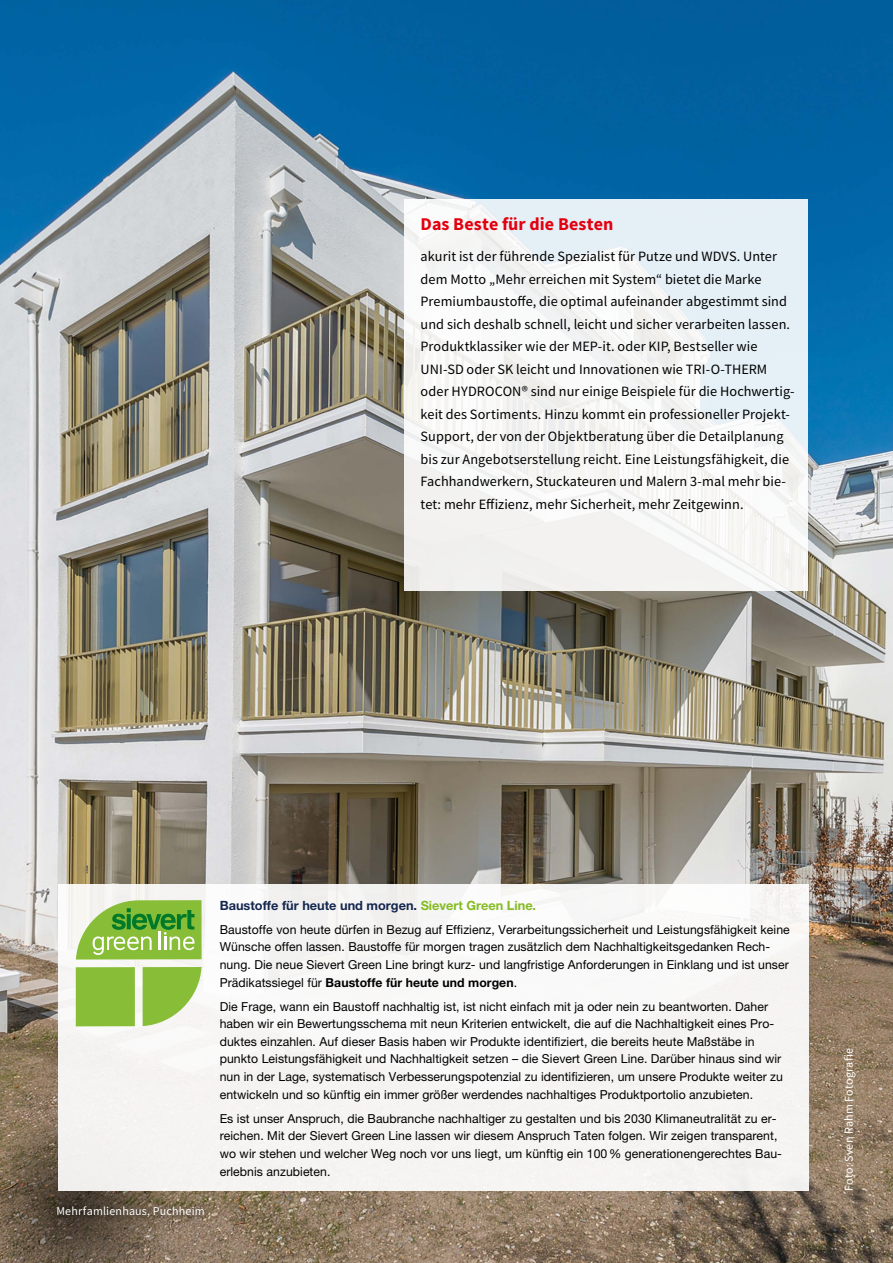
<style>
.page{position:relative;width:893px;height:1263px;background:#fff}
.page>*{position:absolute;margin:0;border:0;box-sizing:border-box;transform-origin:0 0}
._12_14__Zwischen-_Üb{font:700 18px "Source Sans Pro";letter-spacing:.005em;color:#e3000f}
.Einleitung_ÜB{font:14.25px/22.5px "Source Sans Pro";letter-spacing:.005em;color:#000}
._18_22{font:700 12.75px "Helvetica Neue LT Pro";color:#14264e}
.Einl_Sortiment_Fließ{font:12.3px/17.7px "Helvetica Neue LT Pro";letter-spacing:.005em;color:#000}
.Fließtext_9_14{font:12px "Source Sans Pro";letter-spacing:.015em;color:#fff}
.s1{color:#85bc22}
.s2{font-weight:700}
</style>
<div class="page">
<img style="left:0;top:0;width:893px;height:1263px">
<div style="left:404px;top:200px;width:404px;height:391px;background:linear-gradient(to right,#f7f5f4,#edf3f6)"></div>
<svg style="left:0;top:1110px;width:171px;height:153px;background:#6f5f4c"></svg>
<div style="left:49px;top:1199px;width:163px;height:26px;background:#000;opacity:.75"></div>
<div style="left:58px;top:884px;width:751px;height:307px;background:#f7f5f3"></div>
<svg style="left:76px;top:900px;width:126px;height:126px"></svg>
<p class="_12_14__Zwischen-_Üb" style="left:421px;top:212px;width:194px">Das Beste für die Besten</p>
<p class="Einleitung_ÜB" style="left:421px;top:245px;width:376px">akurit ist der führende Spezialist für Putze und WDVS. Unter dem Motto „Mehr erreichen mit System“ bietet die Marke Premiumbaustoffe, die optimal aufeinander abgestimmt sind und sich deshalb schnell, leicht und sicher verarbeiten lassen.<br>Produktklassiker wie der MEP-it. oder KIP, Bestseller wie UNI-SD oder SK leicht und Innovationen wie TRI-O-THERM oder HYDROCON® sind nur einige Beispiele für die Hochwertig&shy;keit des Sortiments. Hinzu kommt ein professioneller Projekt-Support, der von der Objektberatung über die Detailplanung bis zur Angebotserstellung reicht. Eine Leistungsfähigkeit, die Fachhandwerkern, Stuckateuren und Malern 3-mal mehr bie&shy;tet: mehr Effizienz, mehr Sicherheit, mehr Zeitgewinn.</p>
<p class="Fließtext_9_14" style="left:56px;top:1204px;width:150px">Mehrfamlienhaus, Puchheim</p>
<p class="_18_22" style="left:220px;top:897px;width:318px">Baustoffe für heute und morgen. <span class="s1">Sievert Green Line.</span></p>
<p class="Einl_Sortiment_Fließ" style="left:220px;top:920px;width:572px">Baustoffe von heute dürfen in Bezug auf Effizienz, Verarbeitungssicherheit und Leistungsfähigkeit keine Wünsche offen lassen. Baustoffe für morgen tragen zusätzlich dem Nachhaltigkeitsgedanken Rech&shy;nung. Die neue Sievert Green Line bringt kurz- und langfristige Anforderungen in Einklang und ist unser Prädikatssiegel für <span class="s2">Baustoffe für heute und morgen</span>.</p>
<p class="Einl_Sortiment_Fließ" style="left:220px;top:997px;width:565px">Die Frage, wann ein Baustoff nachhaltig ist, ist nicht einfach mit ja oder nein zu beantworten. Daher haben wir ein Bewertungsschema mit neun Kriterien entwickelt, die auf die Nachhaltigkeit eines Pro&shy;duktes einzahlen. Auf dieser Basis haben wir Produkte identifiziert, die bereits heute Maßstäbe in punkto Leistungsfähigkeit und Nachhaltigkeit setzen – die Sievert Green Line. Darüber hinaus sind wir nun in der Lage, systematisch Verbesserungspotenzial zu identifizieren, um unsere Produkte weiter zu entwickeln und so künftig ein immer größer werdendes nachhaltiges Produktportolio anzubieten.</p>
<p class="Einl_Sortiment_Fließ" style="left:220px;top:1109px;width:564px">Es ist unser Anspruch, die Baubranche nachhaltiger zu gestalten und bis 2030 Klimaneutralität zu er&shy;reichen. Mit der Sievert Green Line lassen wir diesem Anspruch Taten folgen. Wir zeigen transparent, wo wir stehen und welcher Weg noch vor uns liegt, um künftig ein 100% generationengerechtes Bau&shy;erlebnis anzubieten.</p>
<p class="Fließtext_9_14" style="left:841px;top:1191px;width:144px;rotate:-90deg">Foto: Sven Rahm Fotografie</p>
</div>
